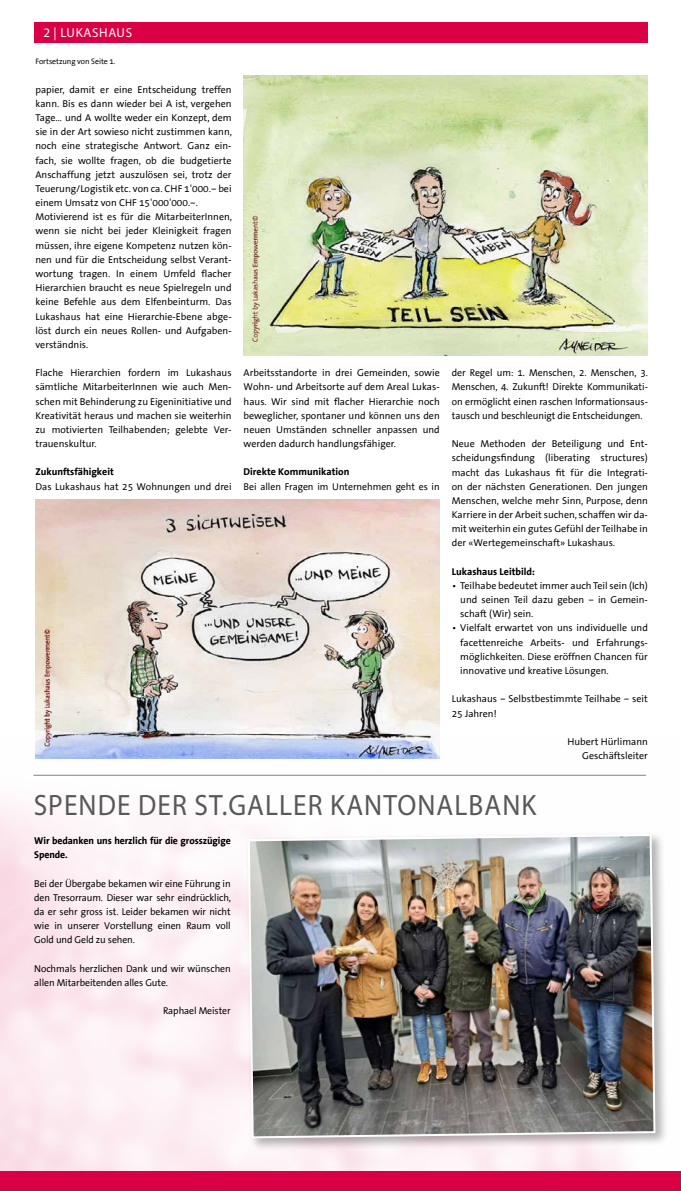
<style>
.page{position:relative;width:681px;height:1191px;background:#fff}
.page>*{position:absolute;margin:0;border:0;box-sizing:border-box;transform-origin:0 0}
.t1{font:29.5px "Myriad Pro";letter-spacing:.04em;color:#58585a;scale:.93 1}
.t2{font:13px "Myriad Pro";letter-spacing:.05em;color:#fff}
.t3{font:10px/14.2px "The Sans Office";color:#000;text-align:justify}
.t4{font:700 10px/14.2px "The Sans Office";color:#000}
.t5{font:8px "The Sans Office";letter-spacing:-.01em;color:#000}
.s1{font-family:"Frutiger LT Std";font-stretch:condensed}
</style>
<div class="page">
<div style="left:0;top:1171px;width:680px;height:20px;background:#da0046"></div>
<div style="left:34px;top:22px;width:613px;height:21px;background:#da0046"></div>
<hr style="left:33px;top:775px;width:612px;height:1px;background:#000">
<div style="left:245px;top:831px;width:423px;height:320px;background:#000;opacity:.3"></div>
<img style="left:247px;top:833px;width:409px;height:306px">
<img style="left:244px;top:75px;width:403px;height:281px">
<img style="left:35px;top:499px;width:404px;height:259px">
<h2 class="t2" style="left:43px;top:25px;width:90px">2 | LUKASHAUS</h2>
<p class="t5" style="left:35px;top:58px;width:81px">Fortsetzung von Seite 1.</p>
<p class="t3" style="left:35px;top:83px;width:198px;text-align:left">papier, damit er eine Entscheidung treffen kann. Bis es dann wieder bei A ist, vergehen Tage… und A wollte weder ein Konzept, dem sie in der Art sowieso nicht zustimmen kann, noch eine strategische Antwort. Ganz ein&shy;fach, sie wollte fragen, ob die budgetierte Anschaffung jetzt auszulösen sei, trotz der Teuerung/Logistik etc. von ca. CHF 1<span class="s1">'</span>000.– bei einem Umsatz von CHF 15<span class="s1">'</span>000<span class="s1">'</span>000.–.<br>Motivierend ist es für die MitarbeiterInnen, wenn sie nicht bei jeder Kleinigkeit fragen müssen, ihre eigene Kompetenz nutzen kön&shy;nen und für die Entscheidung selbst Verant&shy;wortung tragen. In einem Umfeld flacher Hierarchien braucht es neue Spielregeln und keine Befehle aus dem Elfenbeinturm. Das Lukashaus hat eine Hierarchie-Ebene abge&shy;löst durch ein neues Rollen- und Aufgaben&shy;verständnis.</p>
<p class="t3" style="left:35px;top:366px;width:197px">Flache Hierarchien fordern im Lukashaus sämtliche MitarbeiterInnen wie auch Men&shy;schen mit Behinderung zu Eigeninitiative und Kreativität heraus und machen sie weiterhin zu motivierten Teilhabenden; gelebte Ver&shy;trauenskultur.</p>
<p class="t4" style="left:35px;top:465px;width:80px">Zukunftsfähigkeit</p>
<p class="t3" style="left:35px;top:479px;width:197px">Das Lukashaus hat 25 Wohnungen und drei</p>
<p class="t3" style="left:243px;top:366px;width:197px">Arbeitsstandorte in drei Gemeinden, sowie Wohn- und Arbeitsorte auf dem Areal Lukas&shy;haus. Wir sind mit flacher Hierarchie noch beweglicher, spontaner und können uns den neuen Umständen schneller anpassen und werden dadurch handlungsfähiger.</p>
<p class="t4" style="left:243px;top:465px;width:107px">Direkte Kommunikation</p>
<p class="t3" style="left:243px;top:479px;width:197px">Bei allen Fragen im Unternehmen geht es in</p>
<p class="t3" style="left:451px;top:366px;width:197px">der Regel um: 1. Menschen, 2. Menschen, 3.<br>Menschen, 4. Zukunft! Direkte Kommunikati&shy;on ermöglicht einen raschen Informationsaus&shy;tausch und beschleunigt die Entscheidungen.</p>
<p class="t3" style="left:451px;top:437px;width:197px">Neue Methoden der Beteiligung und Ent&shy;scheidungsfindung (liberating structures) macht das Lukashaus fit für die Integrati&shy;on der nächsten Generationen. Den jungen Menschen, welche mehr Sinn, Purpose, denn Karriere in der Arbeit suchen, schaffen wir da&shy;mit weiterhin ein gutes Gefühl der Teilhabe in der «Wertegemeinschaft» Lukashaus.</p>
<p class="t4" style="left:451px;top:564px;width:84px">Lukashaus Leitbild:</p>
<p class="t3" style="left:460px;top:579px;width:189px;text-indent:-8px">• Teilhabe bedeutet immer auch Teil sein (Ich) und seinen Teil dazu geben – in Gemein&shy;schaft (Wir) sein.</p>
<p class="t3" style="left:460px;top:621px;width:189px;text-indent:-8px">• Vielfalt erwartet von uns individuelle und facettenreiche Arbeits- und Erfahrungs&shy;möglichkeiten. Diese eröffnen Chancen für innovative und kreative Lösungen.</p>
<p class="t3" style="left:451px;top:692px;width:197px">Lukashaus – Selbstbestimmte Teilhabe – seit<br>25 Jahren!</p>
<p class="t3" style="left:567px;top:735px;width:82px;text-align:right">Hubert Hürlimann<br>Geschäftsleiter</p>
<h1 class="t1" style="left:34px;top:786px;width:542px">SPENDE DER ST.GALLER KANTONALBANK</h1>
<p class="t4" style="left:34px;top:834px;width:198px">Wir bedanken uns herzlich für die grosszügige<br>Spende.</p>
<p class="t3" style="left:34px;top:876px;width:198px">Bei der Übergabe bekamen wir eine Führung in den Tresorraum. Dieser war sehr eindrücklich, da er sehr gross ist. Leider bekamen wir nicht wie in unserer Vorstellung einen Raum voll Gold und Geld zu sehen.</p>
<p class="t3" style="left:34px;top:961px;width:198px">Nochmals herzlichen Dank und wir wünschen allen Mitarbeitenden alles Gute.</p>
<p class="t3" style="left:163px;top:1004px;width:69px">Raphael Meister</p>
</div>
